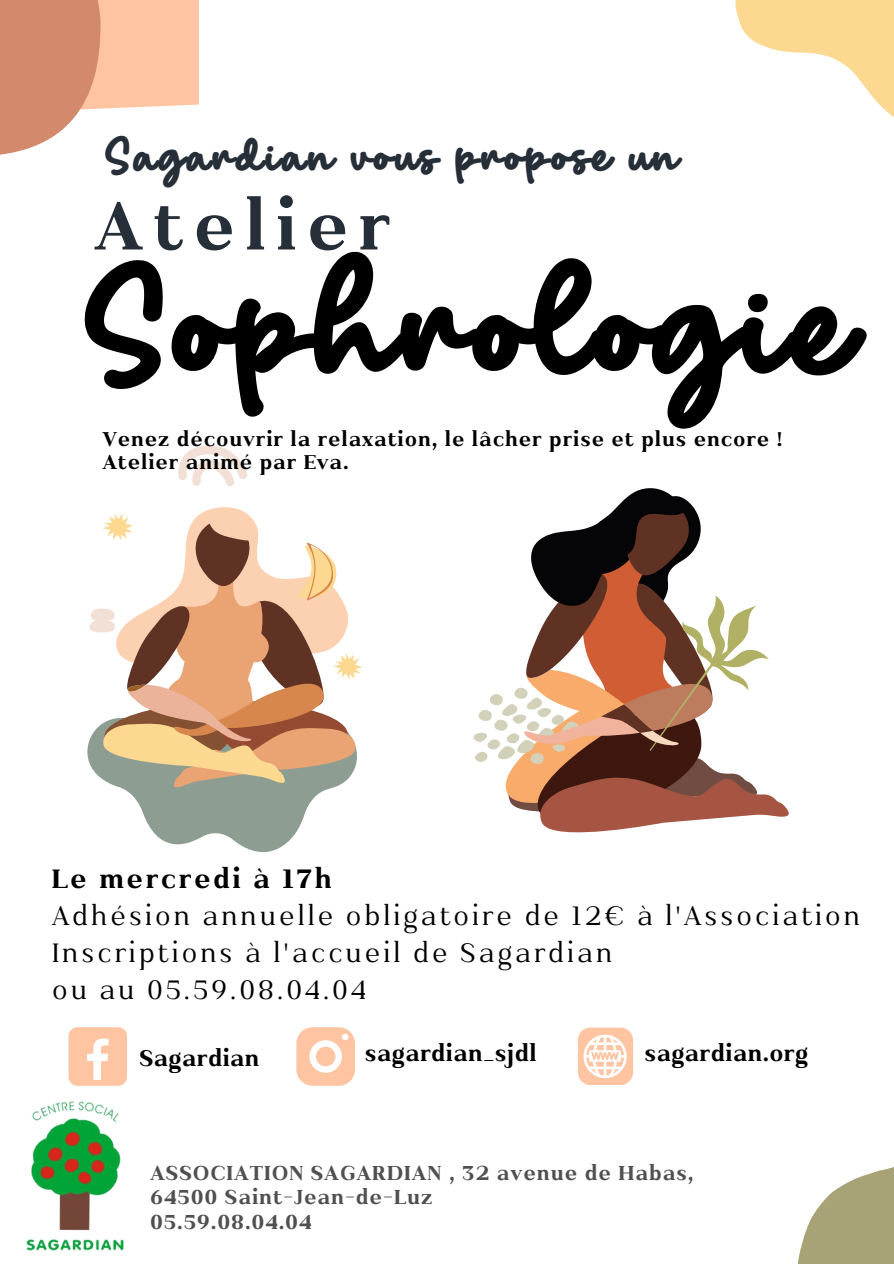
<style>
.page{position:relative;width:894px;height:1264px;background:#fff}
.page>*{position:absolute;margin:0;border:0;box-sizing:border-box;transform-origin:0 0}
.t1{font:133.65px "Backline";letter-spacing:.035em;color:#000}
.t2{font:700 79.8px "Kulachat Serif";letter-spacing:.12em;color:#262e38}
.t3{font:41.1px "Backline";letter-spacing:.075em;color:#262e38}
.t4{font:31.65px/37px "Kulachat Serif";letter-spacing:.075em;color:#000}
.t5{font:700 31.65px "Kulachat Serif";letter-spacing:.075em;color:#000}
.t6{font:700 26.85px "Kulachat Serif";letter-spacing:.015em;color:#000}
.t7{font:700 24px/24.8px "Kulachat Serif";letter-spacing:.035em;color:#505050}
.t8{font:700 23.7px/23.7px "Kulachat Serif";letter-spacing:.035em;color:#000}
</style>
<div class="page">
<img style="left:26px;top:1101px;width:98px;height:150px">
<div style="left:68px;top:1027px;width:59px;height:58px;background:#ffc5a2;border-radius:9px"></div>
<svg style="left:87px;top:1038px;width:21px;height:41px"></svg>
<svg style="left:296px;top:1027px;width:59px;height:58px"></svg>
<svg style="left:577px;top:1027px;width:56px;height:58px"></svg>
<svg style="left:178px;top:445px;width:69px;height:41px"></svg>
<svg style="left:87px;top:507px;width:275px;height:346px"></svg>
<svg style="left:473px;top:488px;width:316px;height:345px"></svg>
<svg style="left:735px;top:0;width:158px;height:117px"></svg>
<svg style="left:0;top:0;width:199px;height:155px"></svg>
<svg style="left:798px;top:1167px;width:95px;height:96px"></svg>
<p class="t3" style="left:107px;top:135px;width:571px">Sagardian vous propose un</p>
<h2 class="t2" style="left:94px;top:175px;width:298px">Atelier</h2>
<h1 class="t1" style="left:89px;top:257px;width:758px">Sophrologie</h1>
<p class="t8" style="left:102px;top:426px;width:681px">Venez découvrir la relaxation, le lâcher prise et plus encore !<br>Atelier animé par Eva.</p>
<p class="t5" style="left:52px;top:858px;width:282px">Le mercredi à 17h</p>
<p class="t4" style="left:52px;top:895px;width:809px">Adhésion annuelle obligatoire de 12€ à l'Association<br>Inscriptions à l'accueil de Sagardian<br>ou au 05.59.08.04.04</p>
<p class="t6" style="left:139px;top:1040px;width:121px">Sagardian</p>
<p class="t6" style="left:365px;top:1036px;width:173px">sagardian_sjdl</p>
<p class="t6" style="left:644px;top:1036px;width:165px">sagardian.org</p>
<p class="t7" style="left:150px;top:1158px;width:544px">ASSOCIATION SAGARDIAN , 32 avenue de Habas,<br>64500 Saint-Jean-de-Luz<br>05.59.08.04.04</p>
</div>
